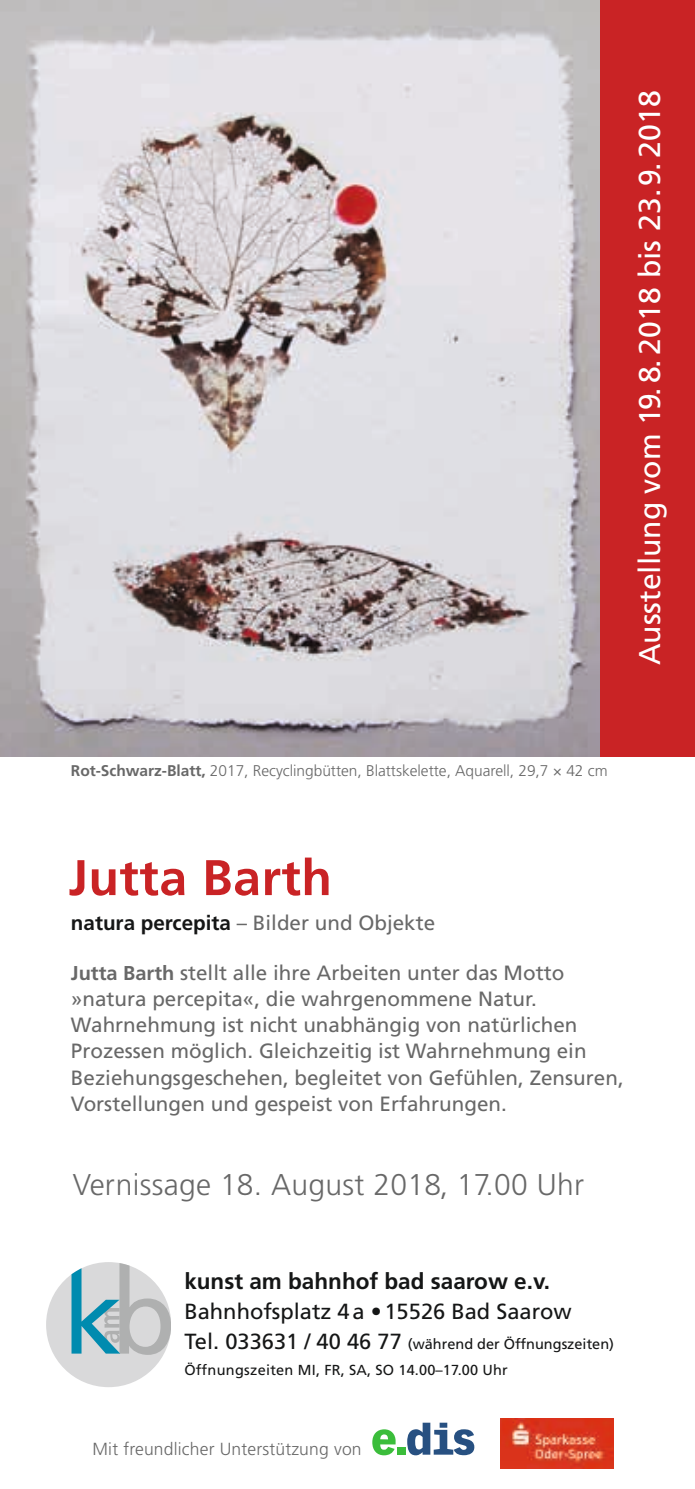
<style>
.page{position:relative;width:695px;height:1489px;background:#fff}
.page>*{position:absolute;margin:0;border:0;box-sizing:border-box;transform-origin:0 0}
.t1{font:700 50px "Frutiger";letter-spacing:.01em;color:#c92325}
.t2{font:30px "Frutiger";color:#fff}
.t3{font:300 30px "Frutiger";letter-spacing:.01em;color:#686868}
.t4{font:700 22.5px "Frutiger";color:#151616}
.t5{font:22px "Frutiger";color:#151616}
.t6{font:20.5px/26.2px "Frutiger";color:#686868}
.t7{font:300 17.5px "Frutiger";letter-spacing:.01em;color:#686868}
.t8{font:300 15.5px "Frutiger";color:#686868}
.t9{font:14.5px/26.2px "Frutiger";letter-spacing:.005em;color:#151616}
.s1{font-size:30.25px}
.s2{font-weight:700}
.s3{font-weight:700;color:#151616}
.s4{font-weight:700;font-size:20px}
.s5{font-size:22px}
</style>
<div class="page">
<div style="left:597px;top:0;width:97px;height:756px;background:#c92325"></div>
<div style="left:397px;top:1446px;width:8px;height:8px;background:#3bbd3b"></div>
<svg style="left:372px;top:1429px;width:23px;height:26px"></svg>
<svg style="left:407px;top:1422px;width:67px;height:33px"></svg>
<img style="left:500px;top:1418px;width:113px;height:49px">
<div style="left:46px;top:1261px;width:125px;height:125px;background:#d9d9da;border-radius:50%"></div>
<svg style="left:71px;top:1262px;width:100px;height:92px"></svg>
<img style="left:0;top:0;width:599px;height:756px">
<h2 class="t2" style="left:632px;top:665px;width:577px;rotate:-90deg">Ausstellung vom 19. 8. 2018 bis <span class="s1">23.9. 2018</span></h2>
<p class="t8" style="left:71px;top:761px;width:538px"><span class="s2">Rot-Schwarz-Blatt,</span> 2017, Recyclingbütten, Blattskelette, Aquarell, 29,7 × 42 cm</p>
<h1 class="t1" style="left:68px;top:848px;width:265px">Jutta Barth</h1>
<p class="t6" style="left:71px;top:909px;width:366px"><span class="s3">natura percepita</span> – Bilder und Objekte</p>
<p class="t6" style="left:71px;top:959px;width:554px"><span class="s4">Jutta Barth</span> stellt alle ihre Arbeiten unter das Motto »natura percepita«, die wahrgenommene Natur.<br>Wahrnehmung ist nicht unabhängig von natürlichen Prozessen möglich. Gleichzeitig ist Wahrnehmung ein Beziehungsgeschehen, begleitet von Gefühlen, Zensuren, Vorstellungen und gespeist von Erfahrungen.</p>
<h2 class="t3" style="left:73px;top:1167px;width:513px">Vernissage 18. August 2018, 17.00 Uhr</h2>
<p class="t4" style="left:184px;top:1267px;width:367px">kunst am bahnhof bad saarow e.v.</p>
<p class="t5" style="left:184px;top:1298px;width:389px">Bahnhofsplatz 4a •15526 Bad Saarow</p>
<p class="t9" style="left:184px;top:1330px;width:431px"><span class="s5">Tel. 033631 / 40 46 77</span> (während der Öffnungszeiten)<br>Öffnungszeiten MI, FR, SA, SO 14.00–17.00 Uhr</p>
<p class="t7" style="left:92px;top:1438px;width:270px">Mit freundlicher Unterstützung von</p>
</div>
